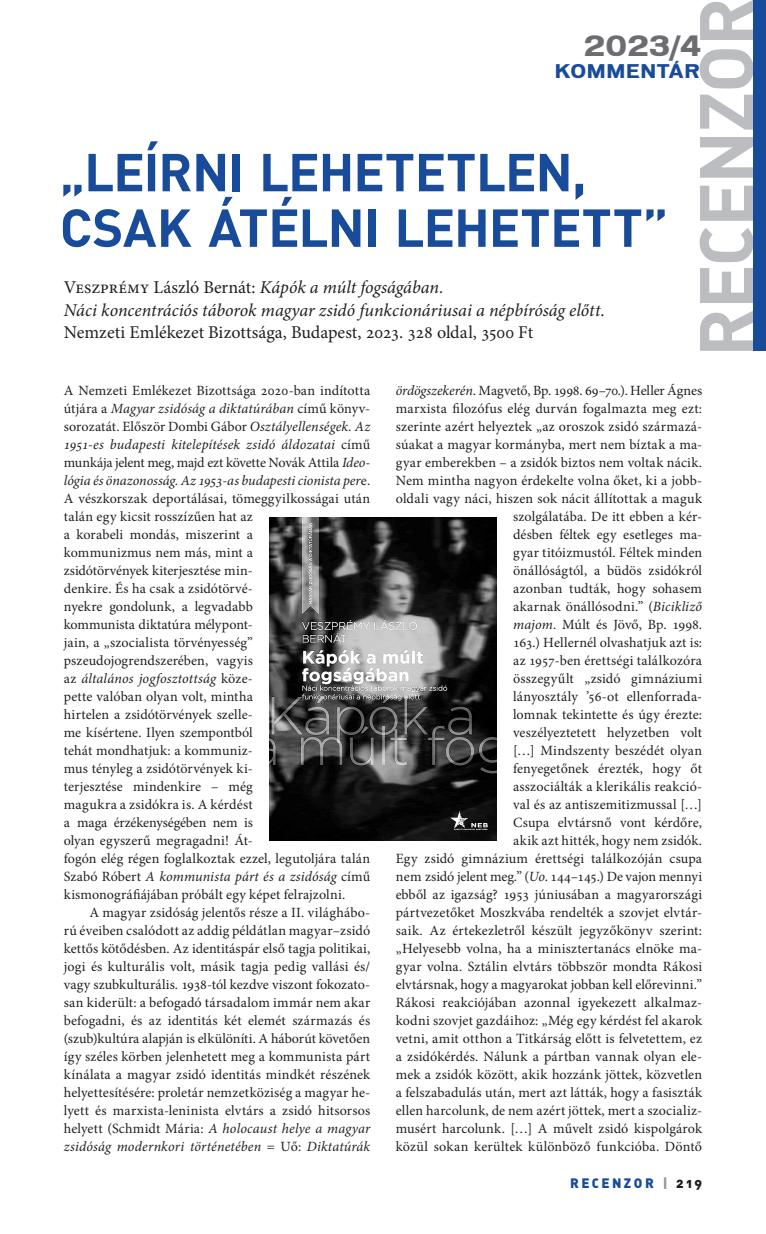
<style>
.page{position:relative;width:766px;height:1234px;background:#fff}
.page>*{position:absolute;margin:0;border:0;box-sizing:border-box;transform-origin:0 0}
._00_-_rovatfej{font:700 74.7px "DIN Alt PFL";letter-spacing:.02em;color:#bcbdc0}
._01_-_főcím{font:700 52.5px/55.5px "DINPFL";letter-spacing:.03em;color:#194b9b}
._01_-_főcím-2{font:700 26.7px "Vonnes PFL";color:#6c6d70}
._3003_-_alcím_RECEZNIÓ{font:italic 18px/22.5px "Minion Pro";letter-spacing:-.005em;color:#231f20}
._01_-_főcím-3{font:700 18px "Vonnes PFL";letter-spacing:.065em;color:#194b9b}
._3001_--_kenyér_2__RECENZIÓ{font:14.1px/18px "Minion Pro";letter-spacing:.005em;color:#231f20;text-align:justify}
._3000_--_kenyér_1__RECENZIO{font:14.1px/18px "Minion Pro";letter-spacing:.005em;color:#231f20}
.t1{font:13.5px "DIN Alt Blk PFL";letter-spacing:.2em;color:#194b9b}
.s1{font-style:normal}
.s2{font-style:italic}
.s3{color:#939598}
.s4{color:#231f20}
</style>
<div class="page">
<div style="left:753px;top:0;width:12px;height:351px;background:#194b9b"></div>
<img style="left:270px;top:517px;width:226px;height:323px">
<p class="_00_-_rovatfej" style="left:677px;top:357px;width:359px;rotate:-90deg">RECENZOR</p>
<p class="_01_-_főcím-2" style="left:583px;top:30px;width:119px">2023/4</p>
<p class="_01_-_főcím-3" style="left:554px;top:60px;width:145px">KOMMENTÁR</p>
<p class="_01_-_főcím" style="left:60px;top:142px;width:607px">„LEÍRNI LEHETETLEN,<br>CSAK ÁTÉLNI LEHETETT”</p>
<p class="_3003_-_alcím_RECEZNIÓ" style="left:64px;top:276px;width:542px"><span class="s1">Veszprémy László Bernát:</span> Kápók a múlt fogságában.<br>Náci koncentrációs táborok magyar zsidó funkcionáriusai a népbíróság előtt<span class="s1">.<br>Nemzeti Emlékezet Bizottsága, Budapest, 2023. 328 oldal, 3500 Ft</span></p>
<p class="_3000_--_kenyér_1__RECENZIO" style="left:64px;top:381px;width:308px">A Nemzeti Emlékezet Bizottsága 2020-ban indította útjára a <span class="s2">Magyar zsidóság a diktatúrában</span> című könyv&shy;sorozatát. Először Dombi Gábor <span class="s2">Osztályellenségek. Az 1951-es budapesti kitelepítések zsidó áldozatai</span> című munkája jelent meg, majd ezt követte Novák Attila <span class="s2">Ideo&shy;lógia és önazonosság. Az 1953-as budapesti cionista per</span>e.<br>A vészkorszak deportálásai, tömeggyilkosságai után talán egy kicsit rosszízűen hat az<br>a korabeli mondás, miszerint a<br>kommunizmus nem más, mint a<br>zsidótörvények kiterjesztése min-<br>denkire. És ha csak a zsidótörvé-<br>nyekre gondolunk, a legvadabb<br>kommunista diktatúra mélypont-<br>jain, a „szocialista törvényesség” pszeudojogrendszerében, vagyis<br>az <span class="s2">általános jogfosztottság</span> köze-<br>pette valóban olyan volt, mintha<br>hirtelen a zsidótörvények szelle-<br>me kísértene. Ilyen szempontból<br>tehát mondhatjuk: a kommuniz-<br>mus tényleg a zsidótörvények ki-<br>terjesztése mindenkire – még<br>magukra a zsidókra is. A kérdést<br>a maga érzékenységében nem is<br>olyan egyszerű megragadni! Át-<br>fogón elég régen foglalkoztak ezzel, legutoljára talán Szabó Róbert <span class="s2">A kommunista párt és a zsidóság</span> című kismonográfiájában próbált egy képet felrajzolni.</p>
<p class="_3001_--_kenyér_2__RECENZIÓ" style="left:64px;top:903px;width:308px;text-indent:26px">A magyar zsidóság jelentős része a II. világhábo&shy;rú éveiben csalódott az addig példátlan magyar–zsidó kettős kötődésben. Az identitáspár első tagja politikai, jogi és kulturális volt, másik tagja pedig vallási és/ vagy szubkulturális. 1938-tól kezdve viszont fokozato&shy;san kiderült: a befogadó társadalom immár nem akar befogadni, és az identitás két elemét származás és (szub)kultúra alapján is elkülöníti. A háborút követően így széles körben jelenhetett meg a kommunista párt kínálata a magyar zsidó identitás mindkét részének helyettesítésére: proletár nemzetköziség a magyar he&shy;lyett és marxista-leninista elvtárs a zsidó hitsorsos helyett (Schmidt Mária: <span class="s2">A holocaust helye a magyar zsidóság modernkori történetében</span> = Uő: <span class="s2">Diktatúrák</span></p>
<p class="_3001_--_kenyér_2__RECENZIÓ" style="left:395px;top:381px;width:308px;text-align:right"><span class="s2">ördögszekerén</span>. Magvető, Bp. 1998. 69–70.). Heller Ágnes marxista filozófus elég durván fogalmazta meg ezt: szerinte azért helyeztek „az oroszok zsidó származá&shy;súakat a magyar kormányba, mert nem bíztak a ma&shy;gyar emberekben – a zsidók biztos nem voltak nácik.<br>Nem mintha nagyon érdekelte volna őket, ki a jobb&shy;oldali vagy náci, hiszen sok nácit állítottak a maguk szolgálatába. De itt ebben a kér-<br>désben féltek egy esetleges ma-<br>gyar titóizmustól. Féltek minden<br>önállóságtól, a büdös zsidókról<br>azonban tudták, hogy sohasem<br>akarnak önállósodni.” (<span class="s2">Bicikliző<br>majom</span>. Múlt és Jövő, Bp. 1998.<br>163.) Hellernél olvashatjuk azt is:<br>az 1957-ben érettségi találkozóra<br>összegyűlt „zsidó gimnáziumi<br>lányosztály ’56-ot ellenforrada-<br>lomnak tekintette és úgy érezte:<br>veszélyeztetett helyzetben volt<br>[…] Mindszenty beszédét olyan<br>fenyegetőnek érezték, hogy őt<br>asszociálták a klerikális reakció-<br>val és az antiszemitizmussal […]<br>Csupa elvtársnő vont kérdőre,<br>akik azt hitték, hogy nem zsidók.<br>Egy zsidó gimnázium érettségi találkozóján csupa nem zsidó jelent meg.” (<span class="s2">Uo</span>. 144–145.) De vajon mennyi ebből az igazság? 1953 júniusában a magyarországi pártvezetőket Moszkvába rendelték a szovjet elvtár&shy;saik. Az értekezletről készült jegyzőkönyv szerint: „Helyesebb volna, ha a minisztertanács elnöke ma&shy;gyar volna. Sztálin elvtárs többször mondta Rákosi elvtársnak, hogy a magyarokat jobban kell előrevinni.” Rákosi reakciójában azonnal igyekezett alkalmaz&shy;kodni szovjet gazdáihoz: „Még egy kérdést fel akarok vetni, amit otthon a Titkárság előtt is felvetettem, ez a zsidókérdés. Nálunk a pártban vannak olyan ele&shy;mek a zsidók között, akik hozzánk jöttek, közvetlen a felszabadulás után, mert azt látták, hogy a fasiszták ellen harcolunk, de nem azért jöttek, mert a szocializ&shy;musért harcolunk. […] A művelt zsidó kispolgárok közül sokan kerültek különböző funkcióba. Döntő</p>
<p class="t1" style="left:570px;top:1173px;width:133px">RECENZOR <span class="s3">|</span> <span class="s4">219</span></p>
</div>
